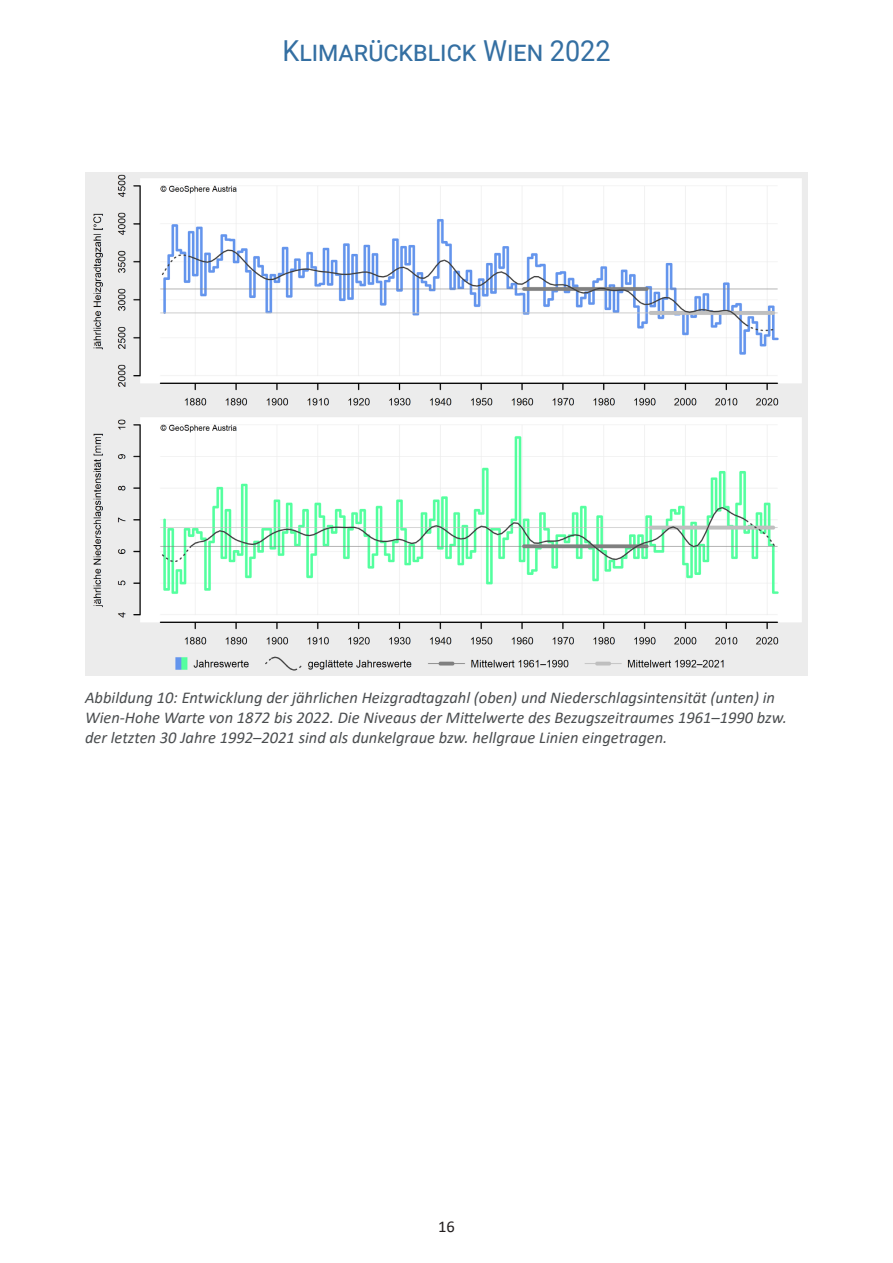
<style>
.page{position:relative;width:893px;height:1263px;background:#fff}
.page>*{position:absolute;margin:0;border:0;box-sizing:border-box;transform-origin:0 0}
.t1{font:28.95px "Roboto";color:#346fa2;scale:.93 1}
.t2{font:italic 16.5px/19.8px "Calibri";color:#4a4d4f}
.t3{font:16.5px "Calibri";color:#231f20}
</style>
<div class="page">
<img style="left:85px;top:173px;width:723px;height:238px">
<img style="left:85px;top:411px;width:723px;height:264px">
<h1 class="t1" style="left:282px;top:30px;width:354px">Klimarückblick Wien 2022</h1>
<p class="t2" style="left:85px;top:687px;width:703px">Abbildung 10: Entwicklung der jährlichen Heizgradtagzahl (oben) und Niederschlagsintensität (unten) in<br>Wien-Hohe Warte von 1872 bis 2022. Die Niveaus der Mittelwerte des Bezugszeitraumes 1961–1990 bzw. der letzten 30 Jahre 1992–2021 sind als dunkelgraue bzw. hellgraue Linien eingetragen.</p>
<p class="t3" style="left:438px;top:1215px;width:18px">16</p>
</div>
